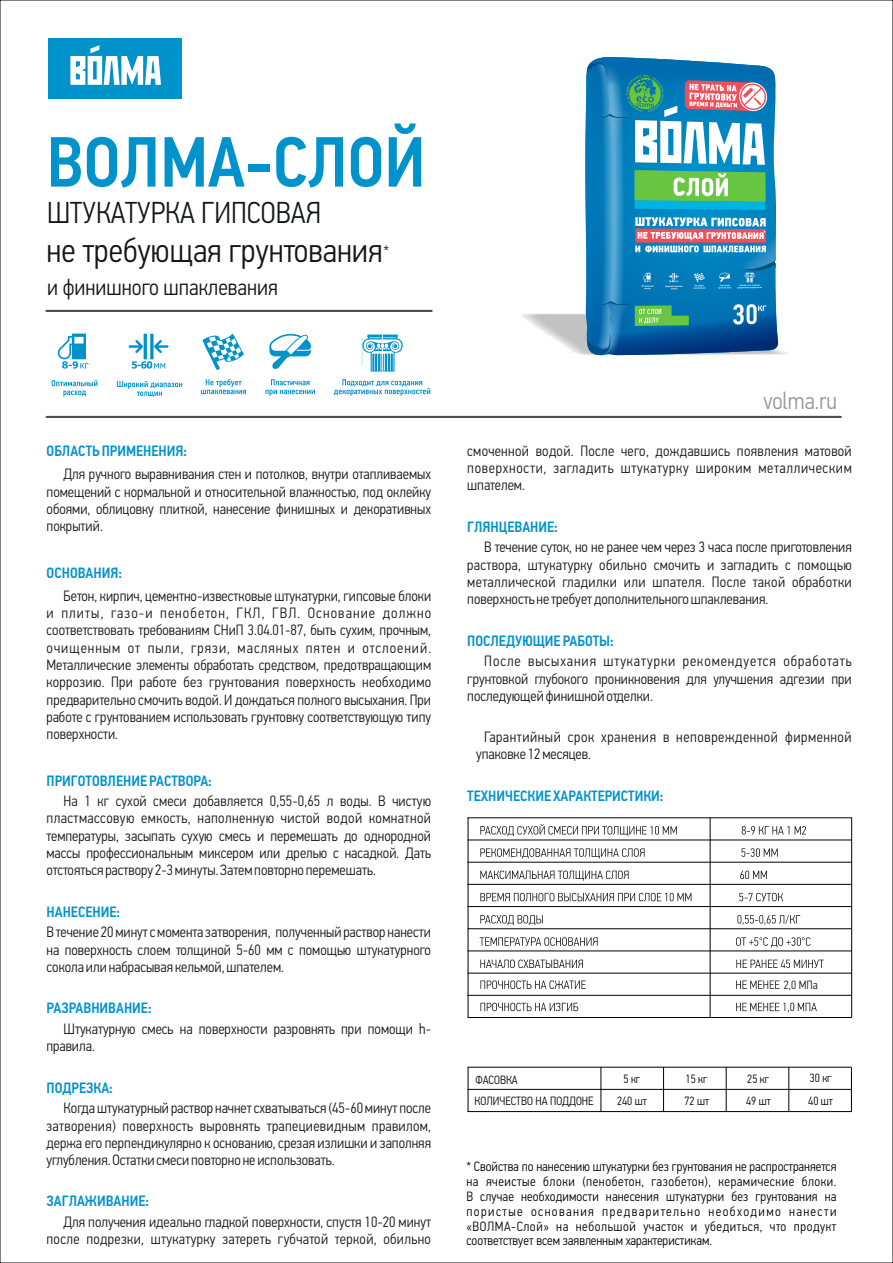
<style>
.page{position:relative;width:893px;height:1263px;background:#fff}
.page>*{position:absolute;margin:0;border:0;box-sizing:border-box;transform-origin:0 0}
.t1{font:500 71.1px "PF Din Text Cond Pro";color:#0093cb}
.t2{font:300 34.2px "PF Din Text Cond Pro";color:#151616}
.t3{font:300 30.3px "PF Din Text Cond Pro";color:#151616}
.t4{font:300 24px "PF Din Text Cond Pro";color:#989899}
.t5{font:300 22.95px "PF Din Text Cond Pro";color:#151616}
.t6{font:300 16.5px "PF Din Text Cond Pro";color:#151616}
.t7{font:300 15px/17.2px "PF Din Text Cond Pro";color:#151616;text-align:justify}
.t8{font:500 15px "PF Din Text Cond Pro";color:#0093cb}
.t9{font:300 15px/17.2px "PF Din Text Cond Pro";letter-spacing:.035em;color:#151616}
.t10{font:300 13.5px/14.9px "PF Din Text Cond Pro";color:#000;text-align:justify}
.t11{font:300 12px/21.1px "PF Din Text Cond Pro";color:#000}
.t12{font:300 12px/22.2px "PF Din Text Cond Pro";color:#151616}
</style>
<div class="page">
<div style="left:49px;top:38px;width:133px;height:61px;background:#0093cb"></div>
<svg style="left:70px;top:45px;width:91px;height:40px"></svg>
<hr style="left:45px;top:310px;width:388px;height:2px;background:#4e4e4d">
<hr style="left:45px;top:416px;width:797px;height:2px;background:#4e4e4d">
<svg style="left:58px;top:334px;width:31px;height:35px"></svg>
<svg style="left:269px;top:334px;width:42px;height:35px"></svg>
<svg style="left:129px;top:334px;width:39px;height:35px"></svg>
<svg style="left:203px;top:334px;width:41px;height:36px"></svg>
<svg style="left:362px;top:335px;width:41px;height:37px"></svg>
<svg style="left:52px;top:380px;width:45px;height:17px"></svg>
<svg style="left:265px;top:379px;width:50px;height:17px"></svg>
<svg style="left:201px;top:379px;width:45px;height:15px"></svg>
<svg style="left:117px;top:381px;width:65px;height:16px"></svg>
<svg style="left:334px;top:379px;width:96px;height:17px"></svg>
<hr style="left:468px;top:1067px;width:1px;height:45px;background:#000">
<hr style="left:600px;top:1067px;width:1px;height:45px;background:#000">
<hr style="left:663px;top:1067px;width:1px;height:45px;background:#000">
<hr style="left:726px;top:1067px;width:1px;height:45px;background:#000">
<hr style="left:788px;top:1067px;width:1px;height:45px;background:#000">
<hr style="left:851px;top:1067px;width:1px;height:45px;background:#000">
<hr style="left:468px;top:1111px;width:383px;height:1px;background:#000">
<hr style="left:468px;top:1089px;width:383px;height:1px;background:#000">
<hr style="left:468px;top:1067px;width:383px;height:1px;background:#000">
<svg style="left:522px;top:57px;width:265px;height:299px"></svg>
<hr style="left:468px;top:817px;width:1px;height:200px;background:#000">
<hr style="left:710px;top:817px;width:1px;height:200px;background:#000">
<hr style="left:851px;top:817px;width:1px;height:200px;background:#000">
<hr style="left:468px;top:1017px;width:384px;height:1px;background:#000">
<hr style="left:468px;top:995px;width:384px;height:1px;background:#000">
<hr style="left:468px;top:973px;width:384px;height:1px;background:#000">
<hr style="left:468px;top:950px;width:384px;height:1px;background:#000">
<hr style="left:468px;top:928px;width:384px;height:1px;background:#000">
<hr style="left:468px;top:906px;width:384px;height:1px;background:#000">
<hr style="left:468px;top:884px;width:384px;height:1px;background:#000">
<hr style="left:468px;top:862px;width:384px;height:1px;background:#000">
<hr style="left:468px;top:839px;width:384px;height:1px;background:#000">
<hr style="left:468px;top:817px;width:384px;height:1px;background:#000">
<svg style="left:480px;top:824px;width:344px;height:144px"></svg>
<svg style="left:480px;top:980px;width:337px;height:32px"></svg>
<h1 class="t1" style="left:46px;top:133px;width:380px">ВОЛМА-СЛОЙ</h1>
<h3 class="t3" style="left:47px;top:200px;width:276px">ШТУКАТУРКА ГИПСОВАЯ</h3>
<h2 class="t2" style="left:47px;top:237px;width:338px">не требующая грунтования</h2>
<h3 class="t5" style="left:47px;top:277px;width:232px">и финишного шпаклевания</h3>
<p class="t6" style="left:384px;top:244px;width:7px">*</p>
<p class="t8" style="left:47px;top:445px;width:142px">ОБЛАСТЬ ПРИМЕНЕНИЯ:</p>
<p class="t7" style="left:47px;top:467px;width:386px;text-indent:17px">Для ручного выравнивания стен и потолков, внутри отапливаемых помещений с нормальной и относительной влажностью, под оклейку обоями, облицовку плиткой, нанесение финишных и декоративных покрытий.</p>
<p class="t8" style="left:47px;top:566px;width:77px">ОСНОВАНИЯ:</p>
<p class="t7" style="left:47px;top:589px;width:386px;text-indent:17px">Бетон, кирпич, цементно-известковые штукатурки, гипсовые блоки и плиты, газо-и пенобетон, ГКЛ, ГВЛ. Основание должно соответствовать требованиям СНиП 3.04.01-87, быть сухим, прочным, очищенным от пыли, грязи, масляных пятен и отслоений.<br>Металлические элементы обработать средством, предотвращающим коррозию. При работе без грунтования поверхность необходимо предварительно смочить водой. И дождаться полного высыхания. При работе с грунтованием использовать грунтовку соответствующую типу поверхности.</p>
<p class="t8" style="left:47px;top:774px;width:167px">ПРИГОТОВЛЕНИЕ РАСТВОРА:</p>
<p class="t7" style="left:47px;top:794px;width:386px;text-indent:17px">На 1 кг сухой смеси добавляется 0,55-0,65 л воды. В чистую пластмассовую емкость, наполненную чистой водой комнатной температуры, засыпать сухую смесь и перемешать до однородной массы профессиональным миксером или дрелью с насадкой. Дать отстояться раствору 2-3 минуты. Затем повторно перемешать.</p>
<p class="t8" style="left:47px;top:905px;width:75px">НАНЕСЕНИЕ:</p>
<p class="t7" style="left:47px;top:925px;width:386px">В течение 20 минут с момента затворения, полученный раствор нанести на поверхность слоем толщиной 5-60 мм с помощью штукатурного сокола или набрасывая кельмой, шпателем.</p>
<p class="t8" style="left:47px;top:1002px;width:107px">РАЗРАВНИВАНИЕ:</p>
<p class="t7" style="left:47px;top:1021px;width:386px;text-indent:17px">Штукатурную смесь на поверхности разровнять при помощи h&shy;правила.</p>
<p class="t8" style="left:47px;top:1081px;width:68px">ПОДРЕЗКА:</p>
<p class="t7" style="left:47px;top:1101px;width:386px;text-indent:17px">Когда штукатурный раствор начнет схватываться (45-60 минут после затворения) поверхность выровнять трапециевидным правилом, держа его перпендикулярно к основанию, срезая излишки и заполняя углубления. Остатки смеси повторно не использовать.</p>
<p class="t8" style="left:47px;top:1195px;width:104px">ЗАГЛАЖИВАНИЕ:</p>
<p class="t7" style="left:47px;top:1215px;width:386px;text-align:right">Для получения идеально гладкой поверхности, спустя 10-20 минут после подрезки, штукатурку затереть губчатой теркой, обильно</p>
<h3 class="t4" style="left:764px;top:391px;width:75px">volma.ru</h3>
<p class="t7" style="left:467px;top:443px;width:386px">смоченной водой. После чего, дождавшись появления матовой поверхности, загладить штукатурку широким металлическим шпателем.</p>
<p class="t8" style="left:467px;top:520px;width:92px">ГЛЯНЦЕВАНИЕ:</p>
<p class="t7" style="left:467px;top:540px;width:386px;text-indent:17px">В течение суток, но не ранее чем через 3 часа после приготовления раствора, штукатурку обильно смочить и загладить с помощью металлической гладилки или шпателя. После такой обработки поверхность не требует дополнительного шпаклевания.</p>
<p class="t8" style="left:467px;top:634px;width:148px">ПОСЛЕДУЮЩИЕ РАБОТЫ:</p>
<p class="t7" style="left:467px;top:654px;width:386px;text-indent:17px">После высыхания штукатурки рекомендуется обработать грунтовкой глубокого проникновения для улучшения адгезии при последующей финишной отделки.</p>
<p class="t9" style="left:476px;top:730px;width:377px;text-indent:8px">Гарантийный срок хранения в неповрежденной фирменной упаковке 12 месяцев.</p>
<p class="t8" style="left:467px;top:790px;width:198px">ТЕХНИЧЕСКИЕ ХАРАКТЕРИСТИКИ:</p>
<p class="t12" style="left:790px;top:975px;width:29px;text-indent:-6px">2,0 МПа<br>0</p>
<p class="t11" style="left:475px;top:1070px;width:121px">ФАСОВКА<br>КОЛИЧЕСТВО НА ПОДДОНЕ</p>
<p class="t11" style="left:623px;top:1069px;width:18px">5 кг</p>
<p class="t11" style="left:686px;top:1069px;width:23px">15 кг</p>
<p class="t11" style="left:747px;top:1069px;width:23px">25 кг</p>
<p class="t11" style="left:810px;top:1069px;width:23px">30 кг</p>
<p class="t11" style="left:617px;top:1092px;width:31px">240 шт</p>
<p class="t11" style="left:684px;top:1091px;width:26px">72 шт</p>
<p class="t11" style="left:746px;top:1091px;width:26px">49 шт</p>
<p class="t11" style="left:808px;top:1092px;width:26px">40 шт</p>
<p class="t10" style="left:466px;top:1160px;width:372px">* Cвойства по нанесению штукатурки без грунтования не распространяется на ячеистые блоки (пенобетон, газобетон), керамические блоки.<br>В случае необходимости нанесения штукатурки без грунтования на пористые основания предварительно необходимо нанести «ВОЛМА-Слой» на небольшой участок и убедиться, что продукт соответствует всем заявленным характеристикам.</p>
</div>
